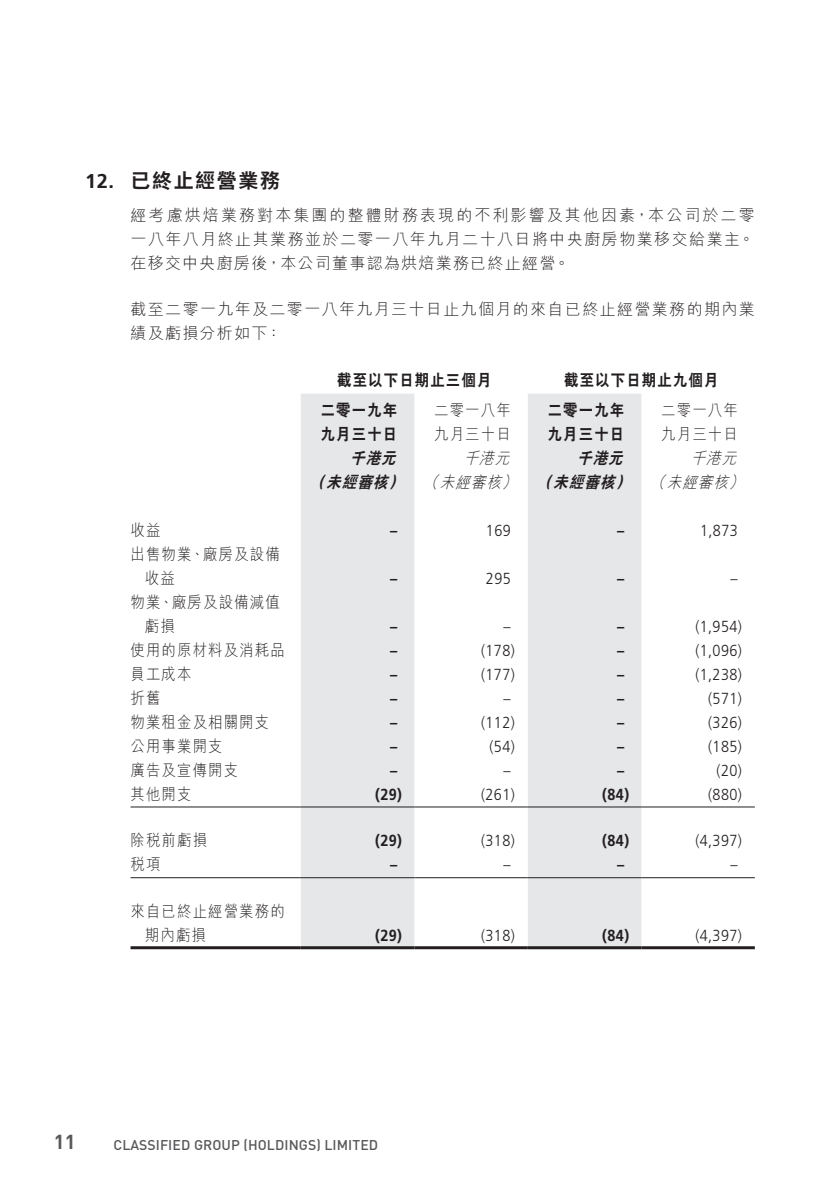
<style>
.page{position:relative;width:840px;height:1191px;background:#fff}
.page>*{position:absolute;margin:0;border:0;box-sizing:border-box;transform-origin:0 0}
.t1{font:800 20px "C Hei 2 HK";letter-spacing:.08em;color:#231f20}
.t2{font:700 20px "Frutiger LT Std";color:#231f20}
.t3{font:700 20px "DIN";color:#57585a}
.t4{font:300 16px/24px "M Hei HK";letter-spacing:.08em;color:#231f20;text-align:justify}
.t5{font:300 16px "Frutiger LT Std";letter-spacing:.03em;color:#231f20;scale:.9 1}
.t6{font:300 16px/24px "M Hei HK";letter-spacing:.08em;color:#231f20;scale:.9 1}
.t7{font:700 16px "Frutiger LT Std";letter-spacing:.03em;color:#231f20;scale:.9 1}
.t8{font:800 16px/29.6px "C Hei 2 HK";letter-spacing:.08em;color:#231f20;scale:.9 1}
.t9{font:italic 800 16px "C Hei 2 HK";color:#231f20;scale:.9 1}
.t10{font:italic 300 16px "M Hei HK";color:#231f20;scale:.9 1}
.t11{font:500 14px "DIN";letter-spacing:.005em;color:#57585a}
.s1{font-family:"M Hei HK";font-weight:300}
.s2{font-family:"C Hei 2 HK";font-weight:800}
</style>
<div class="page">
<svg style="left:300px;top:394px;width:341px;height:552px;fill:#e6e7e9"></svg>
<hr style="left:130px;top:806px;width:170px;height:1px;background:#231f20">
<hr style="left:300px;top:806px;width:114px;height:1px;background:#231f20">
<hr style="left:414px;top:806px;width:113px;height:1px;background:#231f20">
<hr style="left:527px;top:806px;width:114px;height:1px;background:#231f20">
<hr style="left:641px;top:806px;width:113px;height:1px;background:#231f20">
<hr style="left:130px;top:877px;width:170px;height:1px;background:#231f20">
<hr style="left:300px;top:877px;width:114px;height:1px;background:#231f20">
<hr style="left:414px;top:877px;width:113px;height:1px;background:#231f20">
<hr style="left:527px;top:877px;width:114px;height:1px;background:#231f20">
<hr style="left:641px;top:877px;width:113px;height:1px;background:#231f20">
<hr style="left:130px;top:946px;width:170px;height:3px;background:#231f20">
<hr style="left:300px;top:946px;width:114px;height:3px;background:#231f20">
<hr style="left:414px;top:946px;width:113px;height:3px;background:#231f20">
<hr style="left:527px;top:946px;width:114px;height:3px;background:#231f20">
<hr style="left:641px;top:946px;width:113px;height:3px;background:#231f20">
<p class="t2" style="left:85px;top:169px;width:30px">12.</p>
<p class="t1" style="left:130px;top:170px;width:151px">已終止經營業務</p>
<p class="t4" style="left:130px;top:202px;width:625px">經考慮烘焙業務對本集團的整體財務表現的不利影響及其他因素，本公司於二零一八年八月終止其業務並於二零一八年九月二十八日將中央廚房物業移交給業主。在移交中央廚房後，本公司董事認為烘焙業務已終止經營。</p>
<p class="t4" style="left:130px;top:297px;width:625px">截至二零一九年及二零一八年九月三十日止九個月的來自已終止經營業務的期內業績及虧損分析如下：</p>
<p class="t8" style="left:564px;top:365px;width:173px">截至以下日期止九個月</p>
<p class="t8" style="left:320px;top:365px;width:191px;text-indent:16px">截至以下日期止三個月二零一九年</p>
<p class="t8" style="left:320px;top:419px;width:86px">九月三十日</p>
<p class="t6" style="left:434px;top:397px;width:86px">二零一八年九月三十日</p>
<p class="t8" style="left:547px;top:397px;width:86px;line-height:24px">二零一九年九月三十日</p>
<p class="t6" style="left:661px;top:397px;width:86px">二零一八年九月三十日</p>
<p class="t10" style="left:690px;top:449px;width:57px">千港元</p>
<p class="t9" style="left:350px;top:449px;width:57px">千港元</p>
<p class="t10" style="left:463px;top:449px;width:57px">千港元</p>
<p class="t9" style="left:577px;top:449px;width:57px">千港元</p>
<p class="t9" style="left:326px;top:473px;width:74px">未經審核</p>
<p class="t9" style="left:553px;top:473px;width:74px">未經審核</p>
<p class="t9" style="left:388px;top:473px;width:61px">） <span class="s1">（</span></p>
<p class="t10" style="left:501px;top:473px;width:61px">） <span class="s2">（</span></p>
<p class="t9" style="left:615px;top:473px;width:61px">） <span class="s1">（</span></p>
<p class="t10" style="left:728px;top:473px;width:22px">(</p>
<p class="t10" style="left:439px;top:473px;width:74px">未經審核</p>
<p class="t10" style="left:666px;top:473px;width:74px">未經審核</p>
<p class="t9" style="left:310px;top:473px;width:22px">（</p>
<p class="t6" style="left:130px;top:517px;width:167px">收益<br>出售物業、廠房及設備</p>
<p class="t7" style="left:390px;top:521px;width:9px">–</p>
<p class="t5" style="left:485px;top:521px;width:29px">169</p>
<p class="t7" style="left:616px;top:521px;width:9px">–</p>
<p class="t5" style="left:699px;top:521px;width:43px">1,873</p>
<p class="t6" style="left:130px;top:565px;width:167px;text-indent:14px">收益<br>物業、廠房及設備減值</p>
<p class="t7" style="left:390px;top:569px;width:9px">–</p>
<p class="t5" style="left:485px;top:569px;width:29px">295</p>
<p class="t7" style="left:616px;top:569px;width:9px">–</p>
<p class="t5" style="left:730px;top:569px;width:9px">–</p>
<p class="t6" style="left:145px;top:613px;width:35px">虧損</p>
<p class="t7" style="left:390px;top:617px;width:9px">–</p>
<p class="t5" style="left:503px;top:617px;width:9px">–</p>
<p class="t7" style="left:616px;top:617px;width:9px">–</p>
<p class="t5" style="left:695px;top:617px;width:53px">)1,954(</p>
<p class="t6" style="left:130px;top:637px;width:173px">使用的原材料及消耗品</p>
<p class="t7" style="left:390px;top:641px;width:9px">–</p>
<p class="t5" style="left:481px;top:641px;width:39px">)178(</p>
<p class="t7" style="left:616px;top:641px;width:9px">–</p>
<p class="t5" style="left:695px;top:641px;width:53px">)1,096(</p>
<p class="t6" style="left:130px;top:661px;width:69px">員工成本</p>
<p class="t7" style="left:390px;top:665px;width:9px">–</p>
<p class="t5" style="left:481px;top:665px;width:39px">)177(</p>
<p class="t7" style="left:616px;top:665px;width:9px">–</p>
<p class="t5" style="left:695px;top:665px;width:53px">)1,238(</p>
<p class="t6" style="left:130px;top:685px;width:35px">折舊</p>
<p class="t7" style="left:390px;top:689px;width:9px">–</p>
<p class="t5" style="left:503px;top:689px;width:9px">–</p>
<p class="t7" style="left:616px;top:689px;width:9px">–</p>
<p class="t5" style="left:707px;top:689px;width:39px">)571(</p>
<p class="t6" style="left:130px;top:709px;width:155px">物業租金及相關開支</p>
<p class="t7" style="left:390px;top:713px;width:9px">–</p>
<p class="t5" style="left:481px;top:713px;width:39px">)112(</p>
<p class="t7" style="left:616px;top:713px;width:9px">–</p>
<p class="t5" style="left:707px;top:713px;width:39px">)326(</p>
<p class="t6" style="left:130px;top:733px;width:104px">公用事業開支</p>
<p class="t7" style="left:390px;top:737px;width:9px">–</p>
<p class="t5" style="left:489px;top:737px;width:30px">)54(</p>
<p class="t7" style="left:616px;top:737px;width:9px">–</p>
<p class="t5" style="left:707px;top:737px;width:39px">)185(</p>
<p class="t6" style="left:130px;top:757px;width:121px">廣告及宣傳開支</p>
<p class="t7" style="left:390px;top:761px;width:9px">–</p>
<p class="t5" style="left:503px;top:761px;width:9px">–</p>
<p class="t7" style="left:616px;top:761px;width:9px">–</p>
<p class="t5" style="left:716px;top:761px;width:30px">)20(</p>
<p class="t6" style="left:130px;top:781px;width:69px">其他開支</p>
<p class="t7" style="left:375px;top:785px;width:31px">)29(</p>
<p class="t5" style="left:481px;top:785px;width:39px">)261(</p>
<p class="t7" style="left:602px;top:785px;width:31px">)84(</p>
<p class="t5" style="left:707px;top:785px;width:39px">)880(</p>
<p class="t6" style="left:130px;top:828px;width:86px">除稅前虧損</p>
<p class="t7" style="left:375px;top:831px;width:31px">)29(</p>
<p class="t5" style="left:481px;top:832px;width:39px">)318(</p>
<p class="t7" style="left:602px;top:831px;width:31px">)84(</p>
<p class="t5" style="left:695px;top:832px;width:53px">)4,397(</p>
<p class="t6" style="left:130px;top:852px;width:35px">稅項</p>
<p class="t6" style="left:130px;top:899px;width:173px">來自已終止經營業務的</p>
<p class="t7" style="left:390px;top:855px;width:9px">–</p>
<p class="t5" style="left:503px;top:856px;width:9px">–</p>
<p class="t7" style="left:616px;top:855px;width:9px">–</p>
<p class="t5" style="left:730px;top:856px;width:9px">–</p>
<p class="t6" style="left:145px;top:923px;width:69px">期內虧損</p>
<p class="t7" style="left:375px;top:926px;width:31px">)29(</p>
<p class="t5" style="left:481px;top:926px;width:39px">)318(</p>
<p class="t7" style="left:602px;top:926px;width:31px">)84(</p>
<p class="t5" style="left:695px;top:926px;width:53px">)4,397(</p>
<p class="t3" style="left:54px;top:1129px;width:23px">11</p>
<p class="t11" style="left:113px;top:1135px;width:266px">CLASSIFIED GROUP (HOLDINGS) LIMITED</p>
</div>
